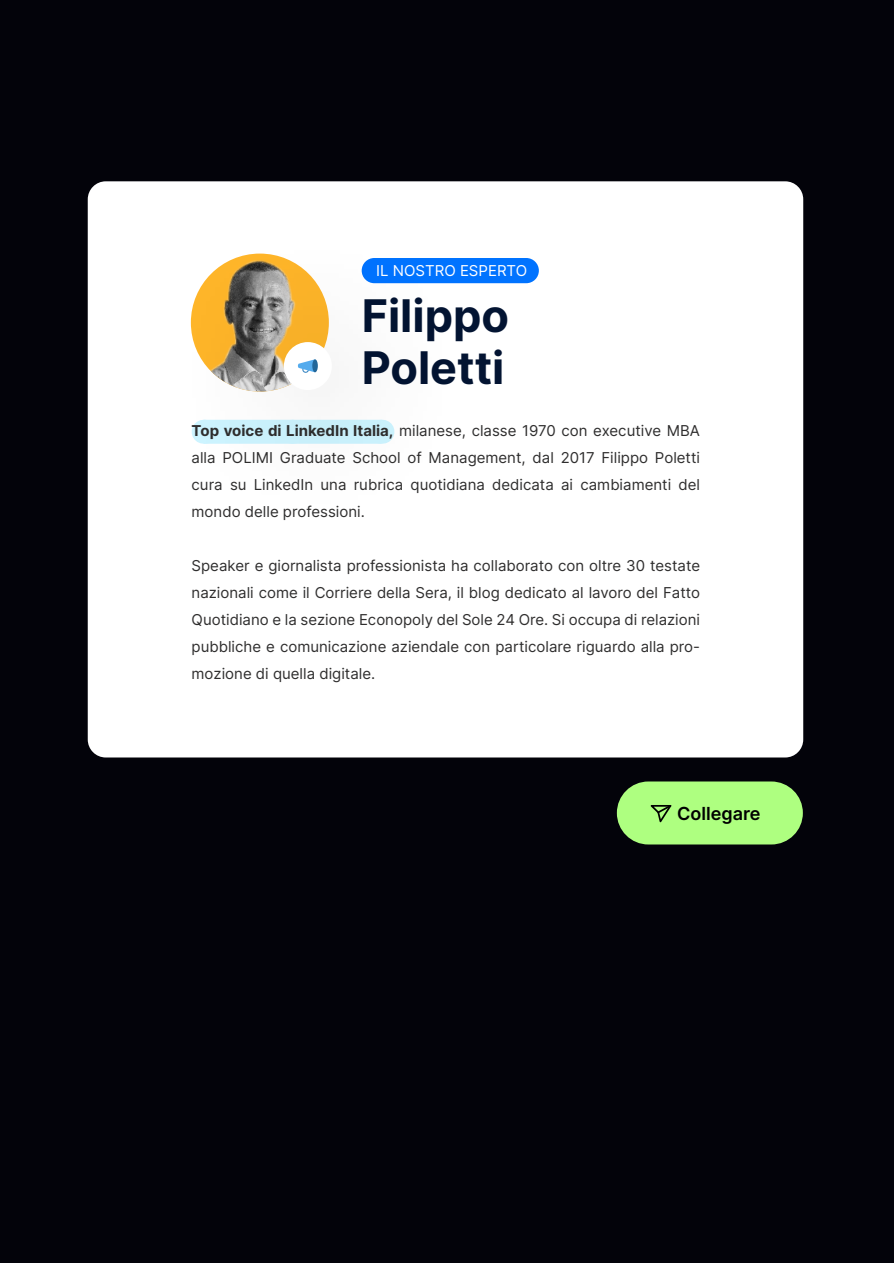
<style>
.page{position:relative;width:894px;height:1263px;background:#03030a}
.page>*{position:absolute;margin:0;border:0;box-sizing:border-box;transform-origin:0 0}
.t1{font:700 45px "Inter";color:#031432}
.t2{font:600 18px "Inter";color:#000}
.Courant{font:15px/27px "Inter";color:#2f2e2e;text-align:justify}
.t3{font:15px "Inter";color:#fff}
.s1{font-weight:700}
</style>
<div class="page">
<div style="left:88px;top:181px;width:715px;height:577px;background:#fff;border-radius:18px"></div>
<div style="left:362px;top:258px;width:177px;height:25px;background:#0073ff;border-radius:13px"></div>
<div style="left:170px;top:229px;width:296px;height:295px;background:#000;opacity:.5"></div>
<div style="left:284px;top:342px;width:48px;height:48px;background:#fff;border-radius:50%"></div>
<svg style="left:298px;top:359px;width:17px;height:14px"></svg>
<div style="left:312px;top:359px;width:6px;height:13px;background:#216699;border-radius:50%"></div>
<div style="left:617px;top:782px;width:186px;height:62px;background:#aeff80;border-radius:32px"></div>
<svg style="left:651px;top:805px;width:20px;height:17px"></svg>
<p class="t3" style="left:376px;top:260px;width:152px">IL NOSTRO ESPERTO</p>
<p class="t1" style="left:362px;top:283px;width:149px">Filippo</p>
<p class="t1" style="left:362px;top:335px;width:144px">Poletti</p>
<p class="Courant" style="left:192px;top:417px;width:510px"><span class="s1">Top voice di LinkedIn Italia,</span> milanese, classe 1970 con executive MBA alla POLIMI Graduate School of Management, dal 2017 Filippo Poletti cura su LinkedIn una rubrica quotidiana dedicata ai cambiamenti del mondo delle professioni.</p>
<p class="Courant" style="left:192px;top:552px;width:510px">Speaker e giornalista professionista ha collaborato con oltre 30 testate nazionali come il Corriere della Sera, il blog dedicato al lavoro del Fatto Quotidiano e la sezione Econopoly del Sole 24 Ore. Si occupa di relazioni pubbliche e comunicazione aziendale con particolare riguardo alla pro&shy;mozione di quella digitale.</p>
<p class="t2" style="left:677px;top:801px;width:85px">Collegare</p>
</div>
